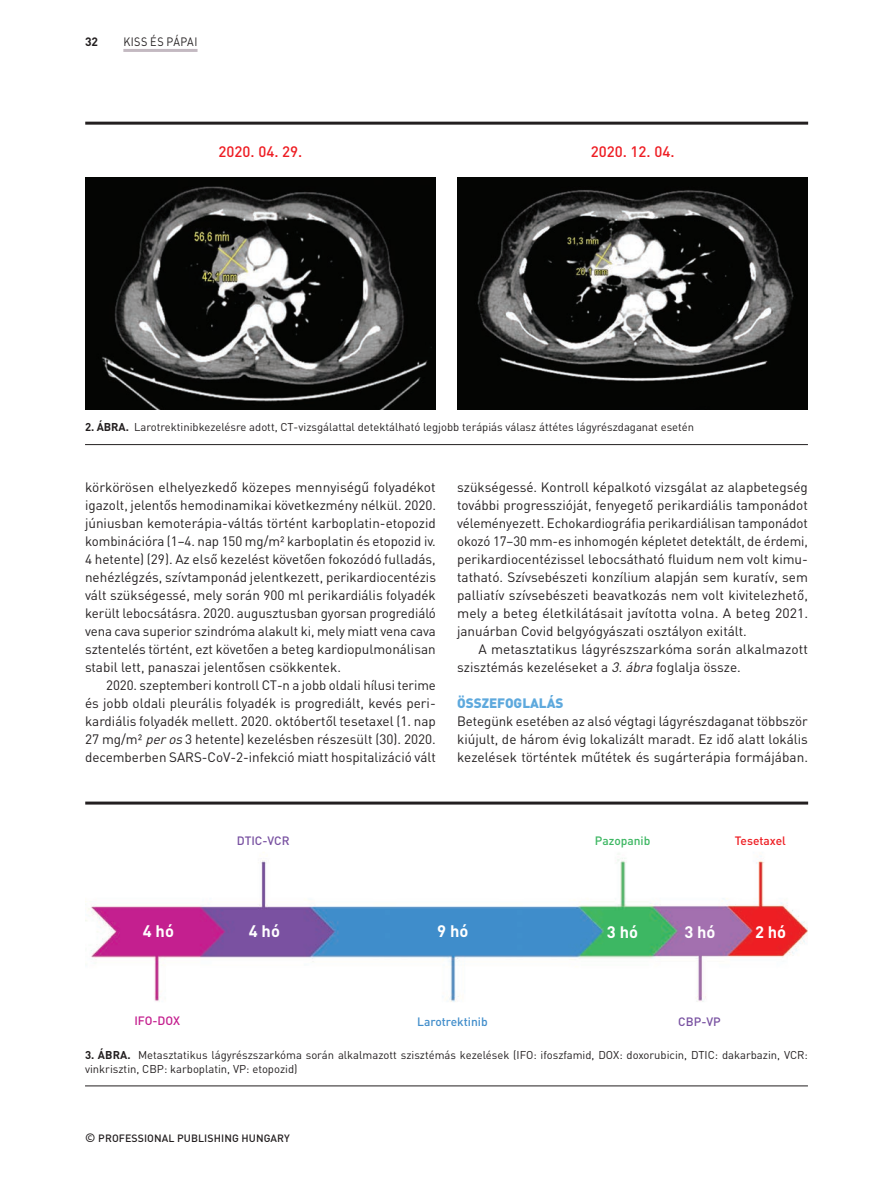
<style>
.page{position:relative;width:893px;height:1191px;background:#fff}
.page>*{position:absolute;margin:0;border:0;box-sizing:border-box;transform-origin:0 0}
.táblázat_szöveg{font:700 16.5px "DIN Pro";color:#fff}
.táblázat_szöveg-2{font:500 15px "DIN Pro";color:#ee1d23}
.kenyér_behúz{font:13.5px/18px "DIN Pro";color:#231f20;text-align:justify}
.kenyér{font:13.5px/18px "DIN Pro";color:#231f20;text-align:justify}
.alcím1{font:900 13.5px "DIN Pro";color:#5ea9dd}
.táblázat_szöveg-3{font:500 12px "DIN Pro";color:#7851a1}
.táblázat_szöveg-4{font:500 12px "DIN Pro";color:#428ecb}
.t1{font:12px "DIN Pro";letter-spacing:.05em;color:#231f20;scale:.9 1}
.táblázat_szöveg-5{font:500 12px "DIN Pro";color:#3eb763}
.táblázat_szöveg-6{font:500 12px "DIN Pro";color:#ee1e23}
.táblázat_szöveg-7{font:500 12px "DIN Pro";letter-spacing:-.005em;color:#c41e8e}
.t2{font:700 12px "DIN Pro";color:#231f20}
.képaláírás{font:11.25px/13.5px "DIN Pro";color:#231f20}
.t3{font:500 10.5px "DIN Pro";letter-spacing:.01em;color:#231f20}
.s1{font-weight:700}
.s2{font-style:italic}
.s3{font-size:12px}
</style>
<div class="page">
<hr style="left:123px;top:49px;width:75px;height:3px;background:#c3b9c1">
<hr style="left:85px;top:1085px;width:723px;height:1px;background:#231f20">
<hr style="left:85px;top:801px;width:723px;height:3px;background:#231f20">
<img style="left:85px;top:852px;width:723px;height:150px">
<hr style="left:85px;top:444px;width:723px;height:1px;background:#231f20">
<hr style="left:85px;top:122px;width:723px;height:3px;background:#231f20">
<img style="left:85px;top:177px;width:351px;height:232px">
<img style="left:457px;top:177px;width:351px;height:232px">
<p class="t2" style="left:85px;top:33px;width:15px">32</p>
<p class="t1" style="left:123px;top:34px;width:84px">KISS ÉS PÁPAI</p>
<p class="táblázat_szöveg-2" style="left:219px;top:142px;width:85px">2020. 04. 29.</p>
<p class="táblázat_szöveg-2" style="left:591px;top:142px;width:85px">2020. 12. 04.</p>
<p class="képaláírás" style="left:85px;top:420px;width:611px"><span class="s1">2. ÁBRA.</span> Larotrektinibkezelésre adott, CT-vizsgálattal detektálható legjobb terápiás válasz áttétes lágyrészdaganat esetén</p>
<p class="kenyér_behúz" style="left:85px;top:477px;width:353px">körkörösen elhelyezkedő közepes mennyiségű folyadékot igazolt, jelentős hemodinamikai következmény nélkül. 2020. júniusban kemoterápia-váltás történt karboplatin-etopozid kombinációra (1–4. nap 150 mg/m² karboplatin és etopozid iv.<br>4 hetente) (29). Az első kezelést követően fokozódó fulladás, nehézlégzés, szívtamponád jelentkezett, perikardiocentézis vált szükségessé, mely során 900 ml perikardiális folyadék került lebocsátásra. 2020. augusztusban gyorsan progrediáló vena cava superior szindróma alakult ki, mely miatt vena cava sztentelés történt, ezt követően a beteg kardiopulmonálisan stabil lett, panaszai jelentősen csökkentek.</p>
<p class="kenyér_behúz" style="left:85px;top:675px;width:352px;text-indent:21px">2020. szeptemberi kontroll CT-n a jobb oldali hílusi terime és jobb oldali pleurális folyadék is progrediált, kevés peri&shy;kardiális folyadék mellett. 2020. októbertől tesetaxel (1. nap 27 mg/m² <span class="s2">peros</span>3 hetente) kezelésben részesült (30). 2020. decemberben SARS-CoV-2-infekció miatt hospitalizáció vált</p>
<p class="kenyér_behúz" style="left:457px;top:477px;width:352px">szükségessé. Kontroll képalkotó vizsgálat az alapbetegség további progresszióját, fenyegető perikardiális tamponádot véleményezett. Echokardiográfia perikardiálisan tamponádot okozó 17−30 mm-es inhomogén képletet detektált, de érdemi, perikardiocentézissel lebocsátható fluidum nem volt kimu&shy;tatható. Szívsebészeti konzílium alapján sem kuratív, sem palliatív szívsebészeti beavatkozás nem volt kivitelezhető, mely a beteg életkilátásait javította volna. A beteg 2021. januárban Covid belgyógyászati osztályon exitált.</p>
<p class="kenyér_behúz" style="left:457px;top:639px;width:352px;text-indent:21px">A metasztatikus lágyrészszarkóma során alkalmazott szisztémás kezeléseket a <span class="s2">3.ábra</span> foglalja össze.</p>
<p class="alcím1" style="left:457px;top:693px;width:108px">ÖSSZEFOGLALÁS</p>
<p class="kenyér" style="left:457px;top:711px;width:352px">Betegünk esetében az alsó végtagi lágyrészdaganat többször kiújult, de három évig lokalizált maradt. Ez idő alatt lokális kezelések történtek műtétek és sugárterápia formájában.</p>
<p class="táblázat_szöveg-3" style="left:237px;top:832px;width:54px">DTIC-VCR</p>
<p class="táblázat_szöveg-5" style="left:595px;top:832px;width:57px">Pazopanib</p>
<p class="táblázat_szöveg-6" style="left:735px;top:832px;width:53px">Tesetaxel</p>
<p class="táblázat_szöveg" style="left:143px;top:919px;width:33px">4 hó</p>
<p class="táblázat_szöveg" style="left:249px;top:919px;width:33px">4 hó</p>
<p class="táblázat_szöveg" style="left:437px;top:920px;width:33px">9 hó</p>
<p class="táblázat_szöveg" style="left:607px;top:921px;width:33px">3 hó</p>
<p class="táblázat_szöveg" style="left:684px;top:921px;width:33px">3 hó</p>
<p class="táblázat_szöveg" style="left:755px;top:921px;width:33px">2 hó</p>
<p class="táblázat_szöveg-7" style="left:134px;top:1012px;width:47px">IFO-DOX</p>
<p class="táblázat_szöveg-4" style="left:417px;top:1013px;width:72px">Larotrektinib</p>
<p class="táblázat_szöveg-3" style="left:678px;top:1013px;width:44px">CBP-VP</p>
<p class="képaláírás" style="left:85px;top:1048px;width:724px"><span class="s1">3. ÁBRA.</span> Metasztatikus lágyrészszarkóma során alkalmazott szisztémás kezelések (IFO: ifoszfamid, DOX: doxorubicin, DTIC: dakarbazin, VCR: vinkrisztin, CBP: karboplatin, VP: etopozid)</p>
<p class="t3" style="left:85px;top:1130px;width:206px"><span class="s3">©</span> PROFESSIONAL PUBLISHING HUNGARY</p>
</div>
